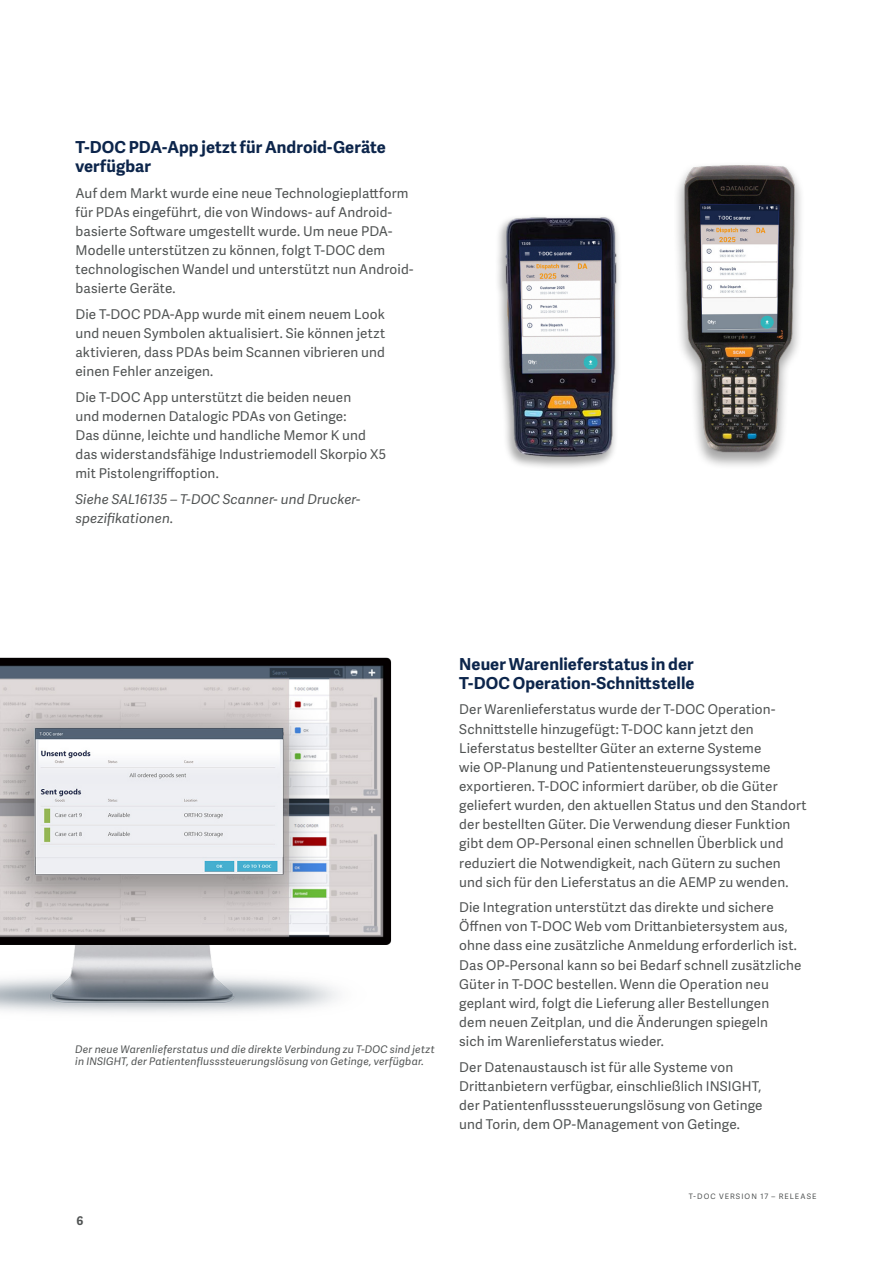
<style>
.page{position:relative;width:893px;height:1263px;background:#fff}
.page>*{position:absolute;margin:0;border:0;box-sizing:border-box;transform-origin:0 0}
.A4_USL_Body_copy_Ade{font:700 16.5px/19.2px "Adelle Sans";letter-spacing:.005em;color:#0c254b}
.A4_USL_Body_copy_Ade-2{font:13.5px/19.2px "Adelle Sans";letter-spacing:.01em;color:#505353}
.A4_USL_Body_copy_Ade-3{font:italic 13.5px/19.2px "Adelle Sans";letter-spacing:.01em;color:#505353}
.t1{font:700 12px "Adelle Sans";color:#505353}
.t2{font:italic 10.5px/12.8px "Adelle Sans";letter-spacing:.02em;color:#505353}
.t3{font:7.5px "Adelle Sans";letter-spacing:.145em;color:#505353}
.s1{font-style:normal}
</style>
<div class="page">
<img style="left:0;top:657px;width:392px;height:356px">
<img style="left:677px;top:165px;width:124px;height:301px">
<img style="left:498px;top:217px;width:121px;height:250px">
<p class="A4_USL_Body_copy_Ade" style="left:75px;top:137px;width:312px">T-DOC PDA-App jetzt für Android-Geräte verfügbar</p>
<p class="A4_USL_Body_copy_Ade-2" style="left:75px;top:183px;width:339px">Auf dem Markt wurde eine neue Technologieplattform für PDAs eingeführt, die von Windows- auf Android&shy;basierte Software umgestellt wurde. Um neue PDA-Modelle unterstützen zu können, folgt T-DOC dem technologischen Wandel und unterstützt nun Android&shy;basierte Geräte.</p>
<p class="A4_USL_Body_copy_Ade-2" style="left:75px;top:304px;width:311px;text-align:justify">Die T-DOC PDA-App wurde mit einem neuem Look und neuen Symbolen aktualisiert. Sie können jetzt aktivieren, dass PDAs beim Scannen vibrieren und einen Fehler anzeigen.</p>
<p class="A4_USL_Body_copy_Ade-2" style="left:75px;top:387px;width:312px">Die T-DOC App unterstützt die beiden neuen<br>und modernen Datalogic PDAs von Getinge:<br>Das dünne, leichte und handliche Memor K und das widerstandsfähige I ndustriemodell Skorpio X5 mit Pistolengriffoption.</p>
<p class="A4_USL_Body_copy_Ade-3" style="left:75px;top:489px;width:286px">Siehe SAL16135 – T-DOC Scanner- und Drucker&shy;spezifikationen<span class="s1">.</span></p>
<p class="t2" style="left:75px;top:1042px;width:361px">Der neue Warenlieferstatus und die direkte Verbindung zu T-DOC sind jetzt in INSIGHT, der Patientenflusssteuerungslösung von Getinge, verfügbar.</p>
<p class="t1" style="left:77px;top:1211px;width:8px">6</p>
<p class="A4_USL_Body_copy_Ade" style="left:459px;top:654px;width:237px">Neuer Warenlieferstatus in der<br>T-DOC Operation-Schnittstelle</p>
<p class="A4_USL_Body_copy_Ade-2" style="left:459px;top:699px;width:349px">Der Warenlieferstatus wurde der T-DOC Operation-Schnittstelle hinzugefügt: T-DOC kann jetzt den Lieferstatus bestellter Güter an externe Systeme<br>wie OP-Planung und Patientensteuerungssysteme exportieren. T-DOC informiert darüber, ob die Güter geliefert wurden, den aktuellen Status und den Standort der bestellten Güter. Die Verwendung dieser Funktion gibt dem OP-Personal einen schnellen Überblick und reduziert die N otwendigkeit, nach Gütern zu suchen und sich für den Lieferstatus an die AEMP zu wenden.</p>
<p class="A4_USL_Body_copy_Ade-2" style="left:459px;top:897px;width:344px">Die I ntegration unterstützt das direkte und sichere Öffnen von T-DOC Web vom Drittanbietersystem aus, ohne dass eine zusätzliche Anmeldung erforderlich ist.<br>Das OP-Personal kann so bei Bedarf schnell zusätzliche Güter in T-DOC bestellen. Wenn die Operation neu geplant wird, folgt die Lieferung aller Bestellungen<br>dem neuen Zeitplan, und die Änderungen spiegeln<br>sich im Warenlieferstatus wieder.</p>
<p class="A4_USL_Body_copy_Ade-2" style="left:459px;top:1057px;width:305px">Der Datenaustausch ist für alle Systeme von Drittanbietern verfügbar, einschließlich INSI GHT, der Patientenflusssteuerungslösung von Getinge und Torin, dem OP-Management von Getinge.</p>
<p class="t3" style="left:689px;top:1191px;width:129px">T-DOC VERSION 17 – RELEASE</p>
</div>
